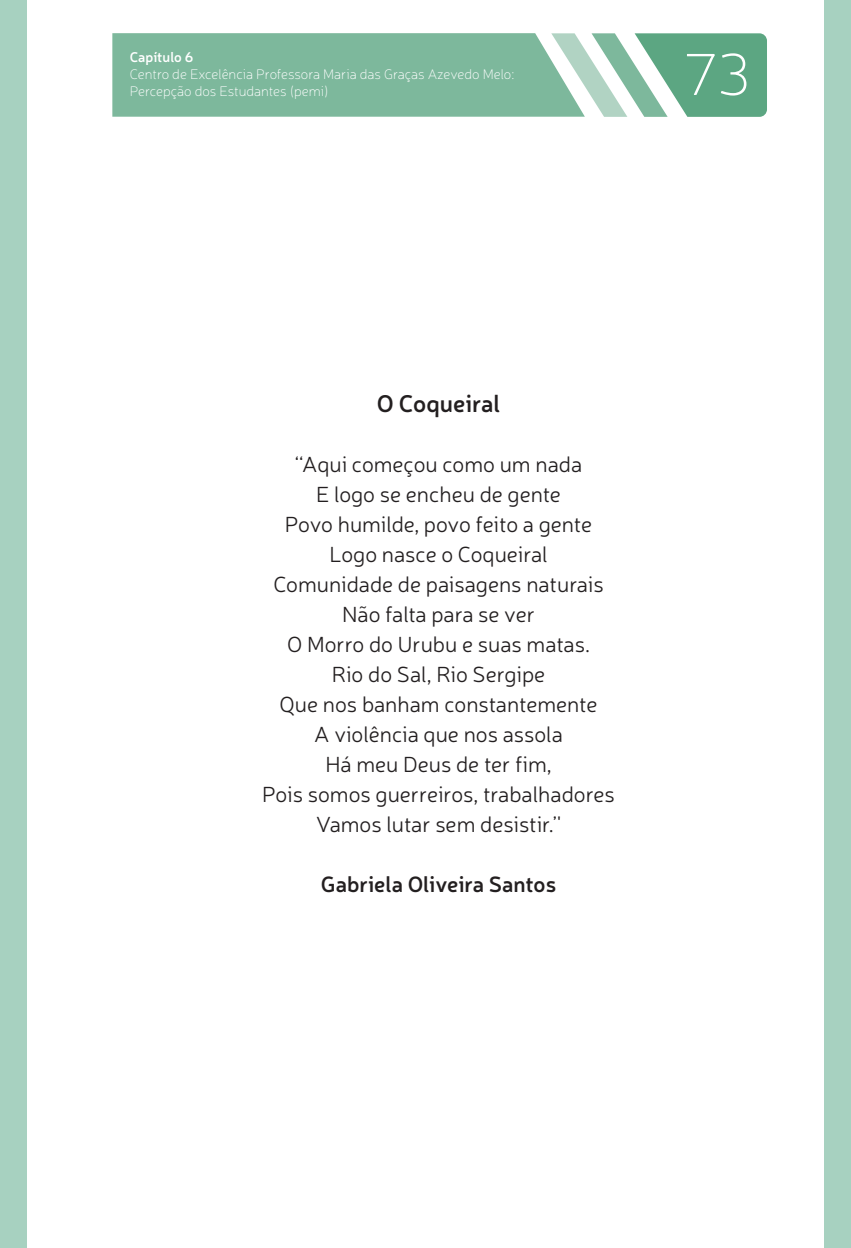
<style>
.page{position:relative;width:851px;height:1248px;background:#fff}
.page>*{position:absolute;margin:0;border:0;box-sizing:border-box;transform-origin:0 0}
.t1{font:100 60px "Neris";color:#fff}
.t2{font:600 24px "Neris";color:#231f20}
.t3{font:300 22px/30px "Neris";color:#231f20;text-align:center}
.t4{font:600 22px "Neris";color:#231f20}
.t5{font:100 14px/16.8px "Neris";color:#fff}
.t6{font:600 14px "Neris";color:#fff}
</style>
<div class="page">
<svg style="left:112px;top:33px;width:654px;height:84px;background:#85bca2"></svg>
<div style="left:824px;top:0;width:26px;height:1247px;background:#a7d1c0"></div>
<div style="left:0;top:0;width:26px;height:1247px;background:#a7d1c0"></div>
<p class="t6" style="left:130px;top:48px;width:65px">Capítulo 6</p>
<p class="t5" style="left:130px;top:65px;width:386px">Centro de Excelência Professora Maria das Graças Azevedo Melo:<br>Percepção dos Estudantes (pemi)</p>
<h1 class="t1" style="left:683px;top:38px;width:68px">73</h1>
<p class="t2" style="left:377px;top:387px;width:125px">O Coqueiral</p>
<p class="t3" style="left:262px;top:448px;width:354px">‘‘Aqui começou como um nada<br>E logo se encheu de gente<br>Povo humilde, povo feito a gente<br>Logo nasce o Coqueiral<br>Comunidade de paisagens naturais<br>Não falta para se ver<br>O Morro do Urubu e suas matas.<br>Rio do Sal, Rio Sergipe<br>Que nos banham constantemente<br>A violência que nos assola<br>Há meu Deus de ter fim,<br>Pois somos guerreiros, trabalhadores<br>Vamos lutar sem desistir.’'</p>
<p class="t4" style="left:321px;top:869px;width:237px">Gabriela Oliveira Santos</p>
</div>
